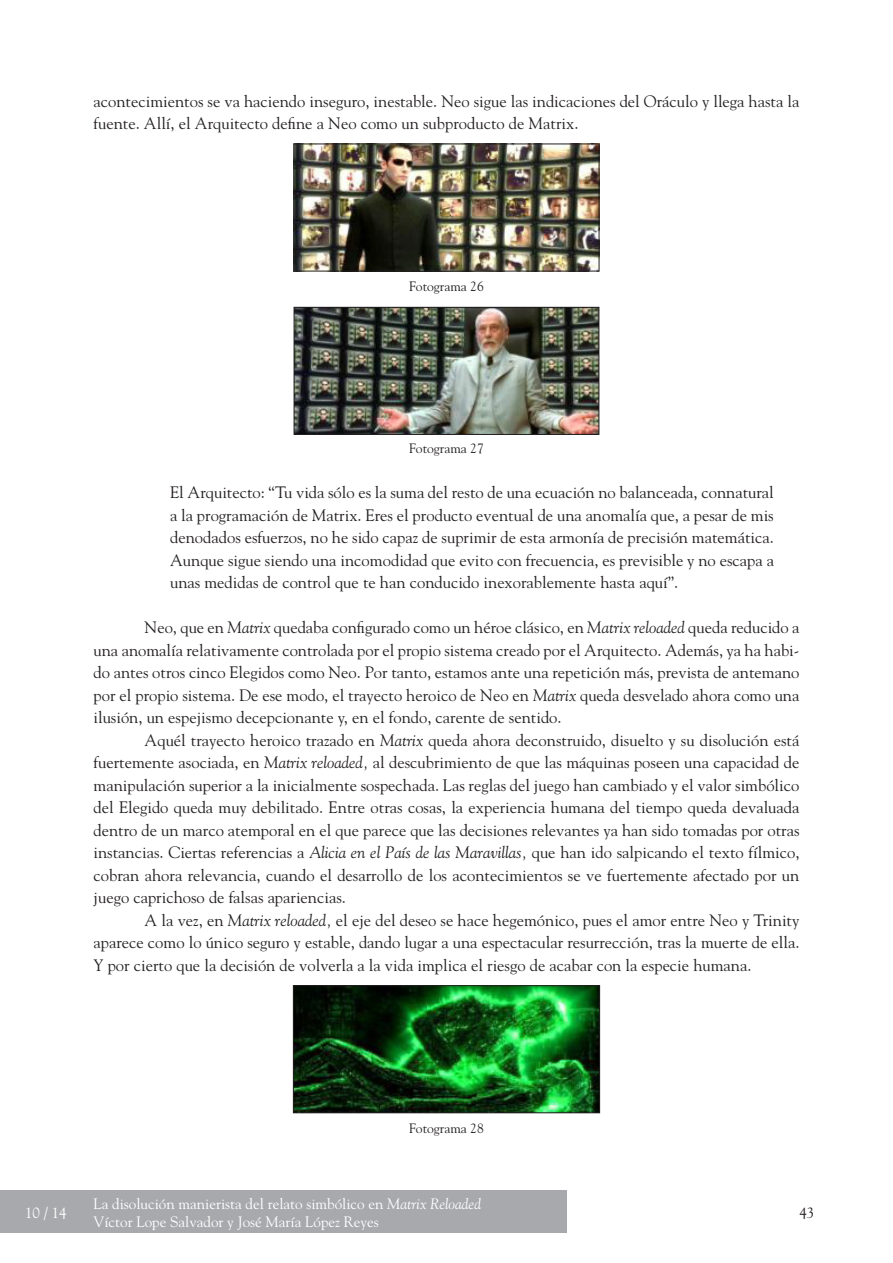
<style>
.page{position:relative;width:893px;height:1263px;background:#fff}
.page>*{position:absolute;margin:0;border:0;box-sizing:border-box;transform-origin:0 0}
.Base{font:16.5px/22.5px "Goudy";color:#231f20;text-align:justify}
.Cita{font:16.5px/22.5px "Goudy";color:#231f20;text-align:justify}
.Base-2{font:15px "Goudy";color:#fff}
.Base-3{font:15px "Goudy";color:#231f20}
.Pie_de_foto{font:13.5px "Goudy";color:#231f20}
.s1{font-style:italic}
</style>
<div class="page">
<div style="left:0;top:1191px;width:567px;height:42px;background:#a8a9ad"></div>
<img style="left:296px;top:146px;width:301px;height:123px">
<div style="left:294px;top:144px;width:305px;height:127px;border:1px solid #231f20"></div>
<img style="left:296px;top:309px;width:301px;height:124px">
<div style="left:294px;top:307px;width:305px;height:128px;border:1px solid #231f20"></div>
<img style="left:295px;top:987px;width:303px;height:124px">
<div style="left:293px;top:985px;width:307px;height:128px;border:1px solid #231f20"></div>
<p class="Base" style="left:94px;top:89px;width:707px">acontecimientos se va haciendo inseguro, inestable. Neo sigue las indicaciones del Oráculo y llega hasta la fuente. Allí, el Arquitecto define a Neo como un subproducto de Matrix.</p>
<p class="Pie_de_foto" style="left:409px;top:278px;width:76px">Fotograma 26</p>
<p class="Pie_de_foto" style="left:409px;top:440px;width:76px">Fotograma 27</p>
<p class="Cita" style="left:170px;top:481px;width:605px">El Arquitecto: “Tu vida sólo es la suma del resto de una ecuación no balanceada, connatural a la programación de Matrix. Eres el producto eventual de una anomalía que, a pesar de mis denodados esfuerzos, no he sido capaz de suprimir de esta armonía de precisión matemática.<br>Aunque sigue siendo una incomodidad que evito con frecuencia, es previsible y no escapa a unas medidas de control que te han conducido inexorablemente hasta aquí”.</p>
<p class="Base" style="left:94px;top:616px;width:707px;text-indent:51px">Neo, que en <span class="s1">Matrix</span> quedaba configurado como un héroe clásico, en <span class="s1">Matrix reloaded</span> queda reducido a una anomalía relativamente controlada por el propio sistema creado por el Arquitecto. Además, ya ha habi&shy;do antes otros cinco Elegidos como Neo. Por tanto, estamos ante una repetición más, prevista de antemano por el propio sistema. De ese modo, el trayecto heroico de Neo en <span class="s1">Matrix</span> queda desvelado ahora como una ilusión, un espejismo decepcionante y, en el fondo, carente de sentido.</p>
<p class="Base" style="left:94px;top:728px;width:707px;text-indent:51px">Aquél trayecto heroico trazado en <span class="s1">Matrix</span> queda ahora deconstruido, disuelto y su disolución está fuertemente asociada, en <span class="s1">Matrix reloaded,</span> al descubrimiento de que las máquinas poseen una capacidad de manipulación superior a la inicialmente sospechada. Las reglas del juego han cambiado y el valor simbólico del Elegido queda muy debilitado. Entre otras cosas, la experiencia humana del tiempo queda devaluada dentro de un marco atemporal en el que parece que las decisiones relevantes ya han sido tomadas por otras instancias. Ciertas referencias a <span class="s1">Alicia en el País de las Maravillas,</span> que han ido salpicando el texto fílmico, cobran ahora relevancia, cuando el desarrollo de los acontecimientos se ve fuertemente afectado por un juego caprichoso de falsas apariencias.</p>
<p class="Base" style="left:94px;top:908px;width:707px;text-indent:51px">A la vez, en <span class="s1">Matrix reloaded,</span> el eje del deseo se hace hegemónico, pues el amor entre Neo y Trinity aparece como lo único seguro y estable, dando lugar a una espectacular resurrección, tras la muerte de ella.<br>Y por cierto que la decisión de volverla a la vida implica el riesgo de acabar con la especie humana.</p>
<p class="Pie_de_foto" style="left:409px;top:1119px;width:76px">Fotograma 28</p>
<p class="Base-2" style="left:94px;top:1194px;width:389px">La disolución manierista del relato simbólico en <span class="s1">Matrix Reloaded</span></p>
<p class="Base-2" style="left:94px;top:1212px;width:287px">Víctor Lope Salvador y José María López Reyes</p>
<p class="Base-2" style="left:25px;top:1203px;width:43px">10 / 14</p>
<p class="Base-3" style="left:799px;top:1203px;width:16px">43</p>
</div>
